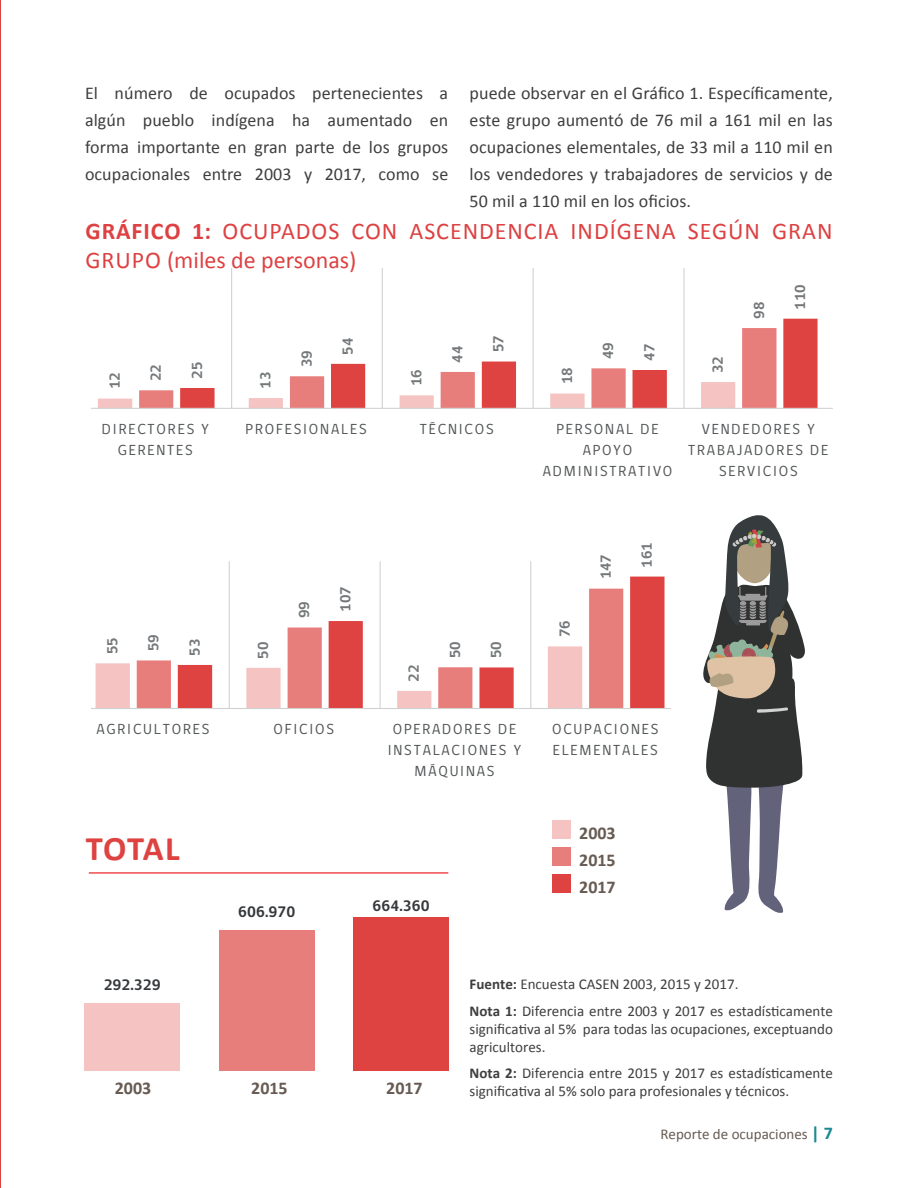
<style>
.page{position:relative;width:918px;height:1188px;background:#fff}
.page>*{position:absolute;margin:0;border:0;box-sizing:border-box;transform-origin:0 0}
.t1{font:700 34.5px "Calibri";color:#de4341}
.t2{font:24px "Calibri";color:#dd4142}
.t3{font:700 24px "Calibri";letter-spacing:.04em;color:#dd4142}
.t4{font:18px/27px "Calibri";letter-spacing:.005em;color:#3e3e3f;text-align:justify}
.t5{font:700 18px/27px "Calibri";color:#675b53;text-align:justify}
.t6{font:700 15.6px "gob CL";letter-spacing:.005em;color:#36393c}
.t7{font:15px/18px "Calibri";color:#3e3e3f}
.t8{font:15px/21.3px "gob CL";letter-spacing:.12em;color:#515455;text-align:center}
.t9{font:700 15px "gob CL";letter-spacing:-.005em;color:#74787a}
.t10{font:15px "Calibri";color:#675b53}
.s1{font-weight:400}
.s2{font-weight:700}
.s3{font-weight:700;font-size:18px;color:#188993}
</style>
<div class="page">
<hr style="left:0;top:0;width:1px;height:1188px;background:#dd4142">
<hr style="left:91px;top:269px;width:1px;height:139px;background:#cfd1d0">
<hr style="left:231px;top:269px;width:1px;height:139px;background:#cfd1d0">
<hr style="left:382px;top:269px;width:1px;height:139px;background:#cfd1d0">
<hr style="left:533px;top:269px;width:1px;height:139px;background:#cfd1d0">
<hr style="left:683px;top:269px;width:2px;height:139px;background:#cfd1d0">
<hr style="left:834px;top:269px;width:1px;height:139px;background:#cfd1d0">
<hr style="left:917px;top:269px;width:1px;height:139px;background:#cfd1d0">
<svg style="left:98px;top:398px;width:41px;height:10px"></svg>
<svg style="left:139px;top:390px;width:41px;height:18px"></svg>
<svg style="left:180px;top:319px;width:638px;height:89px"></svg>
<hr style="left:91px;top:408px;width:742px;height:1px;background:#cfd1d0">
<hr style="left:91px;top:561px;width:1px;height:148px;background:#cfd1d0">
<hr style="left:229px;top:561px;width:1px;height:148px;background:#cfd1d0">
<hr style="left:380px;top:561px;width:1px;height:148px;background:#cfd1d0">
<hr style="left:530px;top:561px;width:1px;height:148px;background:#cfd1d0">
<hr style="left:681px;top:561px;width:1px;height:148px;background:#cfd1d0">
<svg style="left:96px;top:660px;width:41px;height:48px"></svg>
<svg style="left:137px;top:660px;width:41px;height:48px;fill:#e87e7c"></svg>
<svg style="left:178px;top:577px;width:487px;height:131px"></svg>
<hr style="left:91px;top:708px;width:580px;height:1px;background:#cfd1d0">
<div style="left:84px;top:1003px;width:96px;height:68px;background:#f5c4c2"></div>
<div style="left:219px;top:930px;width:96px;height:141px;background:#e87e7c"></div>
<div style="left:353px;top:917px;width:95px;height:154px;background:#de4341"></div>
<hr style="left:89px;top:872px;width:359px;height:2px;background:#ef4d4f">
<div style="left:553px;top:821px;width:18px;height:18px;background:#f5c4c2"></div>
<div style="left:553px;top:848px;width:18px;height:18px;background:#e87e7c"></div>
<div style="left:553px;top:875px;width:18px;height:18px;background:#de4341"></div>
<svg style="left:703px;top:515px;width:102px;height:398px"></svg>
<p class="t4" style="left:85px;top:79px;width:365px">El número de ocupados pertenecientes a algún pueblo indígena ha aumentado en forma importante en gran parte de los grupos ocupacionales entre 2003 y 2017, como se</p>
<p class="t4" style="left:470px;top:79px;width:365px">puede observar en el Gráfico 1. Específicamente, este grupo aumentó de 76 mil a 161 mil en las ocupaciones elementales, de 33 mil a 110 mil en los vendedores y trabajadores de servicios y de 50 mil a 110 mil en los oficios.</p>
<h2 class="t3" style="left:86px;top:214px;width:169px">Gráfico 1: <span class="s1">Ocupados</span></h2>
<h2 class="t2" style="left:352px;top:214px;width:16px">con</h2>
<h2 class="t2" style="left:410px;top:214px;width:15px">ascendencia</h2>
<h2 class="t2" style="left:571px;top:214px;width:62px">indígena</h2>
<h2 class="t2" style="left:688px;top:214px;width:130px">según gran</h2>
<h2 class="t2" style="left:86px;top:243px;width:16px">grupo</h2>
<h2 class="t2" style="left:167px;top:243px;width:191px">(miles de personas)</h2>
<p class="t9" style="left:338px;top:355px;width:19px;rotate:-90deg">54</p>
<p class="t9" style="left:488px;top:352px;width:19px;rotate:-90deg">57</p>
<p class="t9" style="left:296px;top:367px;width:19px;rotate:-90deg">39</p>
<p class="t9" style="left:447px;top:363px;width:19px;rotate:-90deg">44</p>
<p class="t9" style="left:598px;top:359px;width:19px;rotate:-90deg">49</p>
<p class="t9" style="left:187px;top:379px;width:19px;rotate:-90deg">25</p>
<p class="t9" style="left:146px;top:381px;width:19px;rotate:-90deg">22</p>
<p class="t9" style="left:105px;top:389px;width:19px;rotate:-90deg">12</p>
<p class="t9" style="left:255px;top:389px;width:19px;rotate:-90deg">13</p>
<p class="t9" style="left:406px;top:386px;width:19px;rotate:-90deg">16</p>
<p class="t9" style="left:557px;top:384px;width:19px;rotate:-90deg">18</p>
<p class="t9" style="left:639px;top:361px;width:19px;rotate:-90deg">47</p>
<p class="t9" style="left:708px;top:373px;width:19px;rotate:-90deg">32</p>
<p class="t9" style="left:749px;top:319px;width:19px;rotate:-90deg">98</p>
<p class="t9" style="left:790px;top:310px;width:27px;rotate:-90deg">110</p>
<p class="t8" style="left:102px;top:418px;width:108px">DIRECTORES Y<br>GERENTES</p>
<p class="t8" style="left:246px;top:418px;width:122px">PROFESIONALES</p>
<p class="t8" style="left:420px;top:418px;width:76px">TÉCNICOS</p>
<p class="t8" style="left:543px;top:418px;width:131px">PERSONAL DE<br>APOYO<br>ADMINISTRATIVO</p>
<p class="t8" style="left:688px;top:418px;width:142px">VENDEDORES Y<br>TRABAJADORES DE<br>SERVICIOS</p>
<p class="t9" style="left:143px;top:651px;width:19px;rotate:-90deg">59</p>
<p class="t9" style="left:102px;top:654px;width:19px;rotate:-90deg">55</p>
<p class="t9" style="left:253px;top:659px;width:19px;rotate:-90deg">50</p>
<p class="t9" style="left:184px;top:656px;width:19px;rotate:-90deg">53</p>
<p class="t9" style="left:294px;top:618px;width:19px;rotate:-90deg">99</p>
<p class="t9" style="left:335px;top:612px;width:27px;rotate:-90deg">107</p>
<p class="t9" style="left:404px;top:682px;width:19px;rotate:-90deg">22</p>
<p class="t9" style="left:445px;top:658px;width:19px;rotate:-90deg">50</p>
<p class="t9" style="left:486px;top:658px;width:19px;rotate:-90deg">50</p>
<p class="t9" style="left:555px;top:637px;width:19px;rotate:-90deg">76</p>
<p class="t9" style="left:596px;top:579px;width:27px;rotate:-90deg">147</p>
<p class="t9" style="left:637px;top:568px;width:27px;rotate:-90deg">161</p>
<p class="t8" style="left:96px;top:719px;width:114px">AGRICULTORES</p>
<p class="t8" style="left:273px;top:719px;width:62px">OFICIOS</p>
<p class="t8" style="left:388px;top:719px;width:135px">OPERADORES DE<br>INSTALACIONES Y<br>MÁQUINAS</p>
<p class="t8" style="left:552px;top:719px;width:108px;text-align:left">OCUPACIONES<br>ELEMENTALES</p>
<h1 class="t1" style="left:86px;top:824px;width:95px">TOTAL</h1>
<p class="t5" style="left:579px;top:819px;width:38px">2003<br>2015<br>2017</p>
<p class="t6" style="left:104px;top:974px;width:59px">292.329</p>
<p class="t6" style="left:238px;top:902px;width:59px">606.970</p>
<p class="t6" style="left:372px;top:895px;width:59px">664.360</p>
<p class="t5" style="left:115px;top:1074px;width:38px">2003</p>
<p class="t5" style="left:251px;top:1074px;width:38px">2015</p>
<p class="t5" style="left:386px;top:1074px;width:38px">2017</p>
<p class="t7" style="left:470px;top:971px;width:365px;line-height:26.5px"><span class="s2">Fuente:</span> Encuesta CASEN 2003, 2015 y 2017.<br><span class="s2">Nota 1:</span> Diferencia entre 2003 y 2017 es estadísticamente</p>
<p class="t7" style="left:470px;top:1019px;width:365px">significativa al 5% para todas las ocupaciones, exceptuando agricultores.</p>
<p class="t7" style="left:470px;top:1064px;width:365px"><span class="s2">Nota 2:</span> Diferencia entre 2015 y 2017 es estadísticamente significativa al 5% solo para profesionales y técnicos.</p>
<p class="t10" style="left:660px;top:1124px;width:174px">Reporte de ocupaciones <span class="s3">| 7</span></p>
</div>
